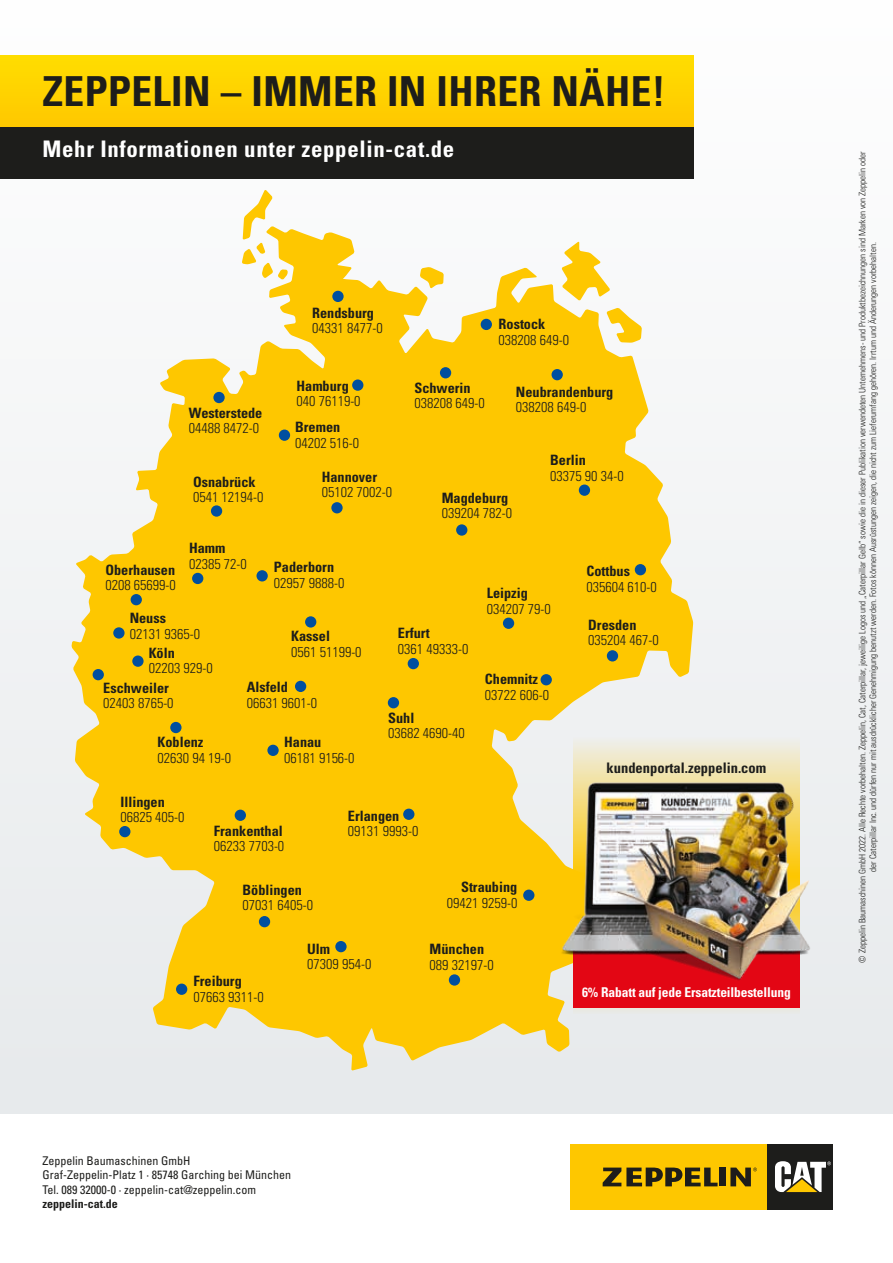
<style>
.page{position:relative;width:893px;height:1263px;background:#fff}
.page>*{position:absolute;margin:0;border:0;box-sizing:border-box;transform-origin:0 0}
.t1{font:700 condensed 41.25px "Univers LT Std";letter-spacing:.01em;color:#1d1d1b}
.t2{font:700 condensed 22.8px "Univers LT Std";letter-spacing:.03em;color:#fff}
.t3{font:700 condensed 14.55px "Univers LT Std";color:#1d1d1b}
.t4{font:300 condensed 14.25px "Univers";color:#1d1d1b}
.t5{font:700 condensed 14.25px "Univers";color:#1d1d1b}
.t6{font:700 condensed 13.5px "Univers LT Std";letter-spacing:-.01em;color:#fff}
.t7{font:condensed 12px/14.4px "Univers LT Std";color:#1d1d1b}
.t8{font:700 condensed 12px "Univers LT Std";color:#1d1d1b}
.t9{font:300 condensed 9px/10.8px "Univers LT Std";color:#1d1d1b;text-align:center}
</style>
<div class="page">
<div style="left:0;top:0;width:893px;height:1114px;background:linear-gradient(to right,#f5f6f7,#f5f6f7)"></div>
<div style="left:0;top:55px;width:693px;height:73px;background:#ffd300"></div>
<div style="left:0;top:128px;width:693px;height:51px;background:#1d1d1b"></div>
<svg style="left:242px;top:190px;width:46px;height:36px"></svg>
<svg style="left:72px;top:226px;width:621px;height:844px;fill:#fec700"></svg>
<div style="left:335px;top:941px;width:12px;height:11px;background:#004f9f;border-radius:50%"></div>
<div style="left:259px;top:916px;width:11px;height:11px;background:#004f9f;border-radius:50%"></div>
<div style="left:170px;top:722px;width:12px;height:11px;background:#004f9f;border-radius:50%"></div>
<div style="left:267px;top:745px;width:12px;height:11px;background:#004f9f;border-radius:50%"></div>
<div style="left:305px;top:616px;width:11px;height:12px;background:#004f9f;border-radius:50%"></div>
<div style="left:295px;top:681px;width:11px;height:11px;background:#004f9f;border-radius:50%"></div>
<div style="left:256px;top:570px;width:12px;height:11px;background:#004f9f;border-radius:50%"></div>
<div style="left:119px;top:826px;width:11px;height:11px;background:#004f9f;border-radius:50%"></div>
<div style="left:235px;top:810px;width:11px;height:11px;background:#004f9f;border-radius:50%"></div>
<div style="left:176px;top:983px;width:11px;height:12px;background:#004f9f;border-radius:50%"></div>
<div style="left:449px;top:974px;width:11px;height:12px;background:#004f9f;border-radius:50%"></div>
<div style="left:523px;top:889px;width:11px;height:12px;background:#004f9f;border-radius:50%"></div>
<div style="left:403px;top:809px;width:11px;height:11px;background:#004f9f;border-radius:50%"></div>
<div style="left:388px;top:697px;width:11px;height:11px;background:#004f9f;border-radius:50%"></div>
<div style="left:408px;top:658px;width:11px;height:11px;background:#004f9f;border-radius:50%"></div>
<div style="left:607px;top:650px;width:11px;height:11px;background:#004f9f;border-radius:50%"></div>
<div style="left:541px;top:674px;width:11px;height:11px;background:#004f9f;border-radius:50%"></div>
<div style="left:503px;top:618px;width:11px;height:11px;background:#004f9f;border-radius:50%"></div>
<div style="left:635px;top:564px;width:11px;height:11px;background:#004f9f;border-radius:50%"></div>
<div style="left:456px;top:524px;width:11px;height:12px;background:#004f9f;border-radius:50%"></div>
<div style="left:331px;top:502px;width:12px;height:11px;background:#004f9f;border-radius:50%"></div>
<div style="left:132px;top:655px;width:12px;height:12px;background:#004f9f;border-radius:50%"></div>
<div style="left:93px;top:669px;width:11px;height:11px;background:#004f9f;border-radius:50%"></div>
<div style="left:279px;top:429px;width:11px;height:12px;background:#004f9f;border-radius:50%"></div>
<div style="left:213px;top:392px;width:12px;height:11px;background:#004f9f;border-radius:50%"></div>
<div style="left:211px;top:505px;width:11px;height:12px;background:#004f9f;border-radius:50%"></div>
<div style="left:192px;top:573px;width:11px;height:11px;background:#004f9f;border-radius:50%"></div>
<div style="left:131px;top:594px;width:11px;height:11px;background:#004f9f;border-radius:50%"></div>
<div style="left:113px;top:627px;width:12px;height:12px;background:#004f9f;border-radius:50%"></div>
<div style="left:352px;top:379px;width:11px;height:12px;background:#004f9f;border-radius:50%"></div>
<div style="left:332px;top:291px;width:12px;height:11px;background:#004f9f;border-radius:50%"></div>
<div style="left:440px;top:367px;width:11px;height:11px;background:#004f9f;border-radius:50%"></div>
<div style="left:579px;top:484px;width:11px;height:12px;background:#004f9f;border-radius:50%"></div>
<div style="left:552px;top:369px;width:11px;height:11px;background:#004f9f;border-radius:50%"></div>
<div style="left:481px;top:319px;width:11px;height:11px;background:#004f9f;border-radius:50%"></div>
<div style="left:570px;top:1144px;width:197px;height:66px;background:#fec700"></div>
<div style="left:767px;top:1144px;width:66px;height:66px;background:#1d1d1b"></div>
<svg style="left:775px;top:1161px;width:56px;height:31px"></svg>
<svg style="left:730px;top:1167px;width:27px;height:19px"></svg>
<svg style="left:603px;top:1167px;width:115px;height:19px"></svg>
<div style="left:720px;top:1167px;width:6px;height:19px;background:#1d1d1b"></div>
<svg style="left:573px;top:735px;width:227px;height:279px;background:#eee9d1"></svg>
<div style="left:573px;top:949px;width:227px;height:59px;background:#e30614"></div>
<img style="left:542px;top:777px;width:288px;height:210px">
<svg style="left:892px;top:1093px;width:1px;height:21px"></svg>
<h1 class="t1" style="left:43px;top:66px;width:625px">ZEPPELIN – IMMER IN IHRER NÄHE!</h1>
<h2 class="t2" style="left:43px;top:135px;width:413px">Mehr Informationen unter zeppelin-cat.de</h2>
<p class="t5" style="left:189px;top:404px;width:75px">Westerstede</p>
<p class="t4" style="left:189px;top:420px;width:72px">04488 8472-0</p>
<p class="t5" style="left:312px;top:304px;width:63px">Rendsburg</p>
<p class="t4" style="left:312px;top:319px;width:72px">04331 8477-0</p>
<p class="t5" style="left:296px;top:377px;width:54px">Hamburg</p>
<p class="t4" style="left:296px;top:392px;width:66px">040 76119-0</p>
<p class="t5" style="left:295px;top:418px;width:47px">Bremen</p>
<p class="t4" style="left:295px;top:434px;width:66px">04202 516-0</p>
<p class="t5" style="left:414px;top:379px;width:58px">Schwerin</p>
<p class="t4" style="left:414px;top:395px;width:72px">038208 649-0</p>
<p class="t5" style="left:499px;top:315px;width:48px">Rostock</p>
<p class="t4" style="left:499px;top:331px;width:72px">038208 649-0</p>
<p class="t5" style="left:516px;top:383px;width:99px">Neubrandenburg</p>
<p class="t4" style="left:516px;top:399px;width:72px">038208 649-0</p>
<p class="t5" style="left:193px;top:473px;width:64px">Osnabrück</p>
<p class="t4" style="left:193px;top:489px;width:72px">0541 12194-0</p>
<p class="t5" style="left:322px;top:468px;width:57px">Hannover</p>
<p class="t4" style="left:322px;top:484px;width:72px">05102 7002-0</p>
<p class="t5" style="left:442px;top:489px;width:68px">Magdeburg</p>
<p class="t4" style="left:442px;top:505px;width:72px">039204 782-0</p>
<p class="t5" style="left:550px;top:451px;width:37px">Berlin</p>
<p class="t4" style="left:550px;top:467px;width:75px">03375 90 34-0</p>
<p class="t5" style="left:189px;top:539px;width:38px">Hamm</p>
<p class="t4" style="left:189px;top:555px;width:59px">02385 72-0</p>
<p class="t5" style="left:274px;top:558px;width:62px">Paderborn</p>
<p class="t4" style="left:274px;top:574px;width:72px">02957 9888-0</p>
<p class="t5" style="left:105px;top:561px;width:71px">Oberhausen</p>
<p class="t4" style="left:105px;top:576px;width:72px">0208 65699-0</p>
<p class="t5" style="left:130px;top:609px;width:38px">Neuss</p>
<p class="t4" style="left:130px;top:625px;width:72px">02131 9365-0</p>
<p class="t5" style="left:291px;top:627px;width:40px">Kassel</p>
<p class="t4" style="left:291px;top:643px;width:72px">0561 51199-0</p>
<p class="t5" style="left:149px;top:644px;width:28px">Köln</p>
<p class="t4" style="left:149px;top:660px;width:66px">02203 929-0</p>
<p class="t5" style="left:103px;top:679px;width:67px">Eschweiler</p>
<p class="t4" style="left:103px;top:695px;width:72px">02403 8765-0</p>
<p class="t5" style="left:247px;top:678px;width:43px">Alsfeld</p>
<p class="t4" style="left:247px;top:694px;width:72px">06631 9601-0</p>
<p class="t5" style="left:158px;top:733px;width:47px">Koblenz</p>
<p class="t4" style="left:158px;top:749px;width:75px">02630 94 19-0</p>
<p class="t5" style="left:284px;top:733px;width:39px">Hanau</p>
<p class="t4" style="left:284px;top:749px;width:72px">06181 9156-0</p>
<p class="t5" style="left:398px;top:624px;width:33px">Erfurt</p>
<p class="t4" style="left:398px;top:640px;width:72px">0361 49333-0</p>
<p class="t5" style="left:388px;top:709px;width:28px">Suhl</p>
<p class="t4" style="left:388px;top:725px;width:78px">03682 4690-40</p>
<p class="t5" style="left:120px;top:793px;width:46px">Illingen</p>
<p class="t4" style="left:120px;top:808px;width:66px">06825 405-0</p>
<p class="t5" style="left:214px;top:822px;width:70px">Frankenthal</p>
<p class="t4" style="left:214px;top:838px;width:72px">06233 7703-0</p>
<p class="t5" style="left:348px;top:807px;width:53px">Erlangen</p>
<p class="t4" style="left:348px;top:823px;width:72px">09131 9993-0</p>
<p class="t5" style="left:487px;top:584px;width:43px">Leipzig</p>
<p class="t4" style="left:487px;top:600px;width:66px">034207 79-0</p>
<p class="t5" style="left:485px;top:670px;width:55px">Chemnitz</p>
<p class="t4" style="left:485px;top:686px;width:66px">03722 606-0</p>
<p class="t5" style="left:243px;top:881px;width:61px">Böblingen</p>
<p class="t4" style="left:243px;top:896px;width:72px">07031 6405-0</p>
<p class="t5" style="left:193px;top:972px;width:50px">Freiburg</p>
<p class="t4" style="left:193px;top:988px;width:72px">07663 9311-0</p>
<p class="t5" style="left:307px;top:940px;width:24px">Ulm</p>
<p class="t4" style="left:307px;top:955px;width:66px">07309 954-0</p>
<p class="t5" style="left:461px;top:878px;width:58px">Straubing</p>
<p class="t4" style="left:447px;top:894px;width:72px">09421 9259-0</p>
<p class="t5" style="left:430px;top:940px;width:56px">München</p>
<p class="t4" style="left:430px;top:956px;width:66px">089 32197-0</p>
<p class="t5" style="left:586px;top:562px;width:45px">Cottbus</p>
<p class="t4" style="left:586px;top:578px;width:72px">035604 610-0</p>
<p class="t5" style="left:588px;top:616px;width:50px">Dresden</p>
<p class="t4" style="left:588px;top:632px;width:72px">035204 467-0</p>
<p class="t3" style="left:607px;top:759px;width:161px">kundenportal.zeppelin.com</p>
<p class="t6" style="left:582px;top:984px;width:210px">6% Rabatt auf jede Ersatzteilbestellung</p>
<p class="t7" style="left:43px;top:1153px;width:250px">Zeppelin Baumaschinen GmbH<br>Graf-Zeppelin-Platz 1 · 85748 Garching bei München<br>Tel. 089 32000-0 · zeppelin-cat@zeppelin.com</p>
<p class="t8" style="left:43px;top:1196px;width:77px">zeppelin-cat.de</p>
<p class="t9" style="left:857px;top:963px;width:813px;rotate:-90deg">© Zeppelin Baumaschinen GmbH 2022. Alle Rechte vorbehalten. Zeppelin, Cat, Caterpillar, jeweilige Logos und „Caterpillar Gelb“ sowie die in dieser Publikation verwendeten Unternehmens- und Produktbezeichnungen sind Marken von Zeppelin oder der Caterpillar Inc. und dürfen nur mit ausdrücklicher Genehmigung benutzt werden. Fotos können Ausrüstungen zeigen, die nicht zum Lieferumfang gehören. Irrtum und Änderungen vorbehalten.</p>
</div>
